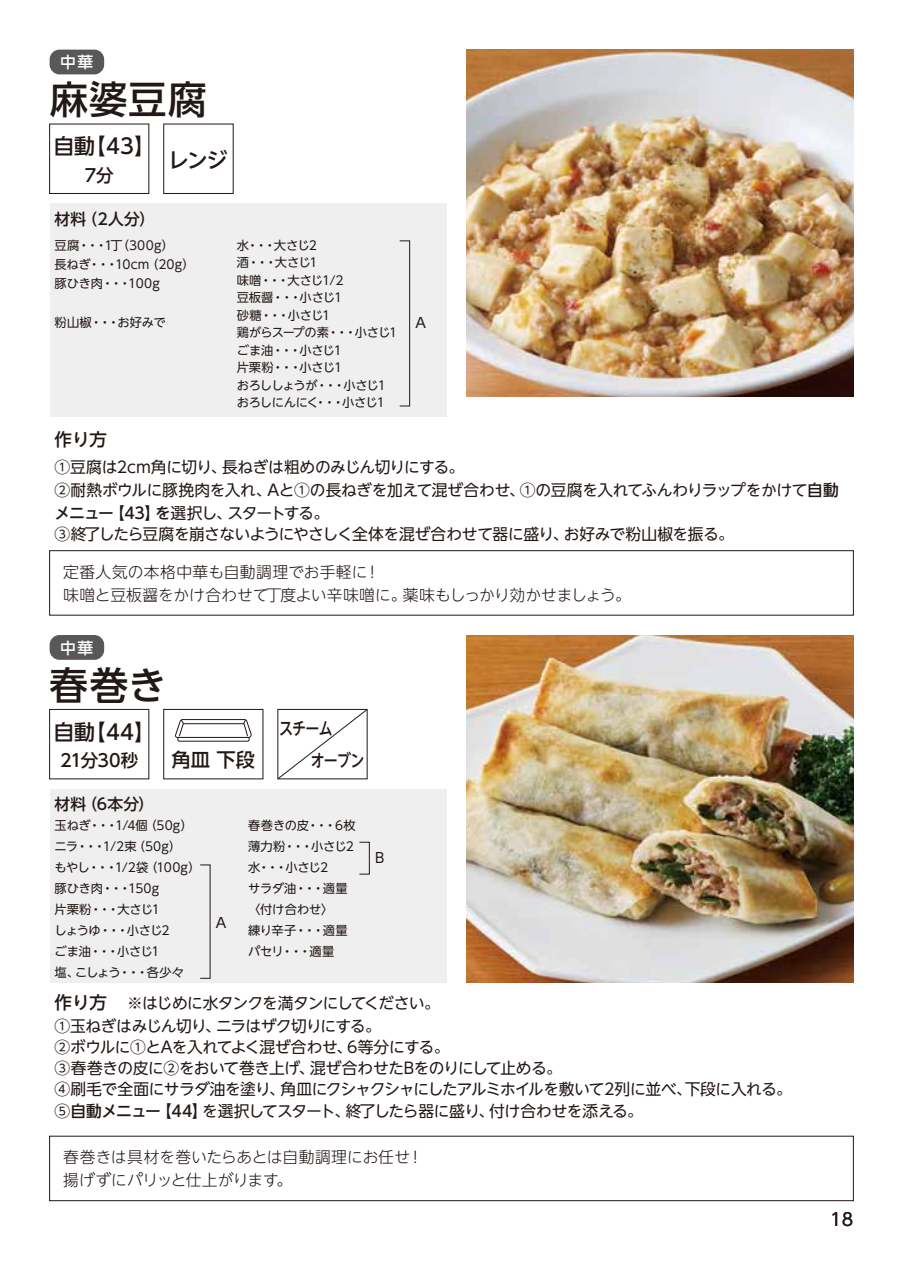
<style>
.page{position:relative;width:903px;height:1275px;background:#fff}
.page>*{position:absolute;margin:0;border:0;box-sizing:border-box;transform-origin:0 0}
.t1{font:500 38.5px "UD Shin Go NT Pro";letter-spacing:.02em;color:#221815}
.t2{font:500 21px "UD Shin Go NT Pro";letter-spacing:-.01em;color:#221815}
.t3{font:500 19.25px "UD Shin Go NT Pro";color:#221815}
.t4{font:500 17.5px "UD Shin Go NT Pro";letter-spacing:-.05em;color:#221815}
.t5{font:500 17.5px/32.7px "UD Shin Go NT Pro";letter-spacing:-.05em;color:#221815;scale:.8 1}
.t6{font:17.5px "UD Shin Go NT Pro";color:#221815}
.t7{font:15.75px/21px "UD Shin Go NT Pro";letter-spacing:-.03em;color:#221815}
.t8{font:300 15.75px/22.8px "UD Shin Go NT Pro";letter-spacing:.005em;color:#221815}
.t9{font:15.75px "UD Shin Go NT Pro";letter-spacing:-.055em;color:#221815}
.t10{font:500 15.75px "UD Shin Go NT Pro";letter-spacing:.015em;color:#221815}
.t11{font:500 15.75px "UD Shin Go NT Pro";color:#fff}
.t12{font:14px "UD Shin Go NT Pro";color:#221815}
.t13{font:12.25px/21px "UD Shin Go NT Pro";letter-spacing:-.02em;color:#221815}
.t14{font:12.25px/17.5px "UD Shin Go NT Pro";letter-spacing:-.07em;color:#221815}
.t15{font:12.25px/19.2px "UD Shin Go NT Pro";letter-spacing:.005em;color:#221815}
.s1{font-weight:500}
</style>
<div class="page">
<div style="left:50px;top:635px;width:54px;height:25px;background:#595757;border-radius:10px"></div>
<div style="left:50px;top:50px;width:54px;height:24px;background:#595757;border-radius:10px"></div>
<div style="left:50px;top:789px;width:396px;height:193px;background:#efefef"></div>
<div style="left:50px;top:203px;width:396px;height:214px;background:#efefef"></div>
<div style="left:49px;top:709px;width:100px;height:70px;border:1px solid #221815"></div>
<img style="left:466px;top:635px;width:387px;height:347px">
<div style="left:49px;top:124px;width:100px;height:70px;border:1px solid #221815"></div>
<img style="left:466px;top:50px;width:387px;height:347px">
<div style="left:399px;top:240px;width:11px;height:166px;border:1px solid #221815"></div>
<div style="left:163px;top:709px;width:100px;height:70px;border:1px solid #221815"></div>
<svg style="left:175px;top:719px;width:77px;height:23px"></svg>
<div style="left:359px;top:842px;width:11px;height:32px;border:1px solid #221815"></div>
<div style="left:49px;top:550px;width:805px;height:66px;border:1px solid #221815"></div>
<div style="left:49px;top:1136px;width:805px;height:65px;border:1px solid #221815"></div>
<div style="left:163px;top:124px;width:71px;height:70px;border:1px solid #221815"></div>
<svg style="left:277px;top:708px;width:91px;height:72px"></svg>
<p class="t11" style="left:60px;top:50px;width:35px">中華</p>
<h1 class="t1" style="left:50px;top:69px;width:158px">麻婆豆腐</h1>
<h2 class="t2" style="left:53px;top:129px;width:103px">自動【43】</h2>
<p class="t4" style="left:85px;top:161px;width:30px">7分</p>
<h2 class="t2" style="left:168px;top:143px;width:61px">レンジ</h2>
<p class="t10" style="left:55px;top:206px;width:102px">材料（2人分）</p>
<p class="t15" style="left:55px;top:235px;width:142px">豆腐・・・1丁（300g）<br>長ねぎ・・・10cm（20g）豚ひき肉・・・100g</p>
<p class="t13" style="left:55px;top:311px;width:113px">粉山椒・・・お好みで</p>
<p class="t4" style="left:55px;top:425px;width:54px">作り方</p>
<p class="t14" style="left:237px;top:236px;width:162px">水・・・大さじ2<br>酒・・・大さじ1<br>味噌・・・大さじ1/2<br>豆板醤・・・小さじ1<br>砂糖・・・小さじ1<br>鶏がらスープの素・・・小さじ1ごま油・・・小さじ1<br>片栗粉・・・小さじ1<br>おろししょうが・・・小さじ1おろしにんにく・・・小さじ1</p>
<p class="t12" style="left:415px;top:312px;width:12px">A</p>
<p class="t7" style="left:55px;top:456px;width:786px;line-height:22.8px">①豆腐は2cm角に切り、長ねぎは粗めのみじん切りにする。<br>②耐熱ボウルに豚挽肉を入れ、Aと①の長ねぎを加えて混ぜ合わせ、①の豆腐を入れてふんわりラップをかけて<span class="s1">自動メニュー【43】を</span>選択し、スタートする。</p>
<p class="t7" style="left:55px;top:523px;width:681px">③終了したら豆腐を崩さないようにやさしく全体を混ぜ合わせて器に盛り、お好みで粉山椒を振る。</p>
<p class="t8" style="left:63px;top:560px;width:569px">定番人気の本格中華も自動調理でお手軽に！<br>味噌と豆板醤をかけ合わせて丁度よい辛味噌に。薬味もしっかり効かせましょう。</p>
<p class="t11" style="left:60px;top:635px;width:35px">中華</p>
<h1 class="t1" style="left:50px;top:654px;width:119px">春巻き</h1>
<h2 class="t2" style="left:53px;top:715px;width:103px">自動【44】</h2>
<p class="t4" style="left:60px;top:746px;width:80px">21分30秒</p>
<p class="t3" style="left:172px;top:744px;width:85px">角皿 下段</p>
<p class="t10" style="left:55px;top:792px;width:101px">材料（6本分）</p>
<p class="t5" style="left:311px;top:711px;width:68px;text-indent:-32px">スチーム<br>オーブン</p>
<p class="t13" style="left:55px;top:815px;width:148px">玉ねぎ・・・1/4個（50g）ニラ・・・1/2束（50g）<br>もやし・・・1/2袋（100g）豚ひき肉・・・150g<br>片栗粉・・・大さじ1<br>しょうゆ・・・小さじ2<br>ごま油・・・小さじ1<br>塩、こしょう・・・各少々</p>
<p class="t7" style="left:55px;top:1015px;width:739px">①玉ねぎはみじん切り、ニラはザク切りにする。<br>②ボウルに①とAを入れてよく混ぜ合わせ、6等分にする。<br>③春巻きの皮に②をおいて巻き上げ、混ぜ合わせたBをのりにして止める。<br>④刷毛で全面にサラダ油を塗り、角皿にクシャクシャにしたアルミホイルを敷いて2列に並べ、下段に入れる。</p>
<p class="t7" style="left:55px;top:1100px;width:590px">⑤<span class="s1">自動メニュー【44】</span>を選択してスタート、終了したら器に盛り、付け合わせを添える。</p>
<p class="t13" style="left:248px;top:815px;width:109px">春巻きの皮・・・6枚薄力粉・・・小さじ2水・・・小さじ2<br>サラダ油・・・適量〈付け合わせ〉<br>練り辛子・・・適量パセリ・・・適量</p>
<p class="t12" style="left:375px;top:846px;width:11px">B</p>
<p class="t12" style="left:216px;top:911px;width:12px">A</p>
<p class="t4" style="left:55px;top:988px;width:54px">作り方</p>
<p class="t9" style="left:127px;top:990px;width:314px">※はじめに水タンクを満タンにしてください。</p>
<p class="t8" style="left:63px;top:1145px;width:361px">春巻きは具材を巻いたらあとは自動調理にお任せ！揚げずにパリッと仕上がります。</p>
<p class="t6" style="left:830px;top:1206px;width:25px">18</p>
</div>
